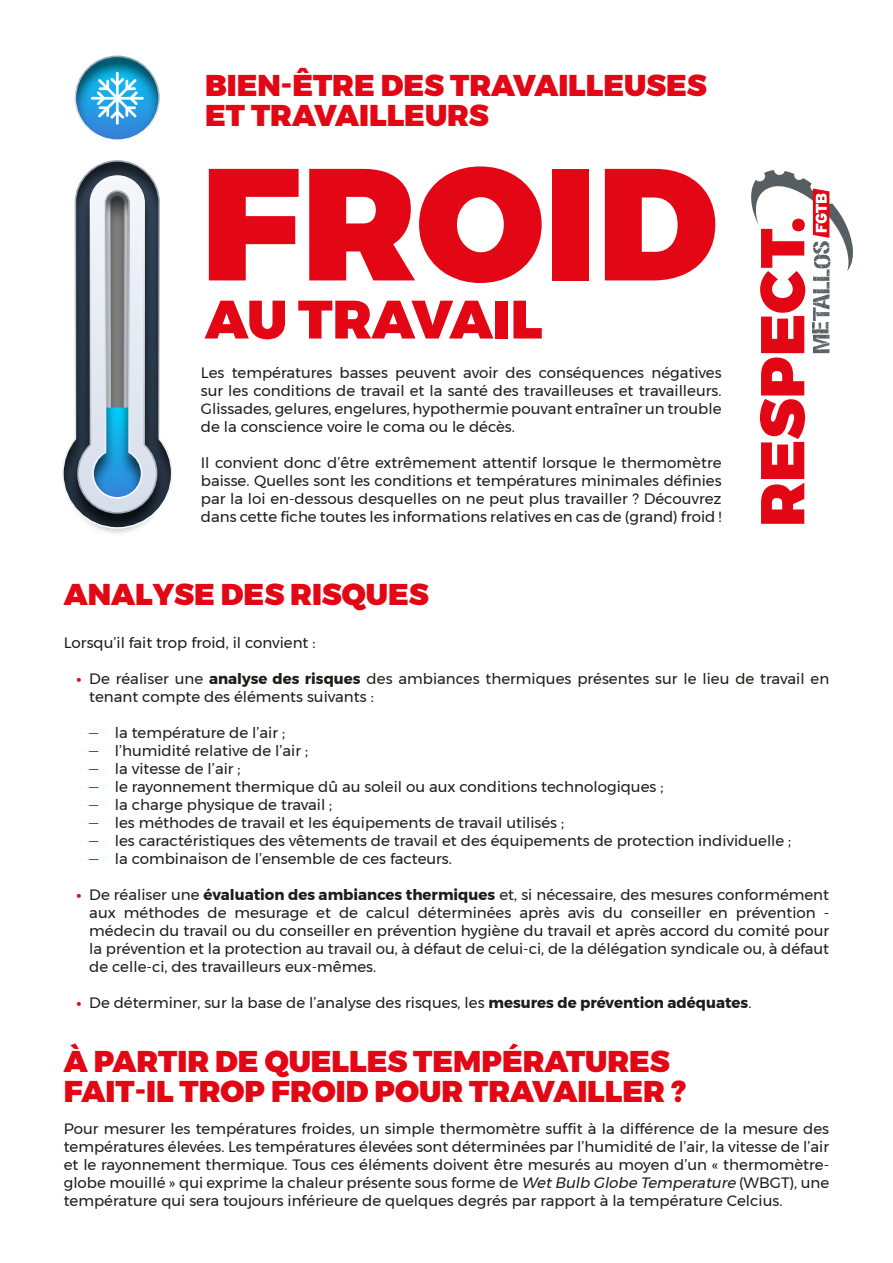
<style>
.page{position:relative;width:893px;height:1263px;background:#fff}
.page>*{position:absolute;margin:0;border:0;box-sizing:border-box;transform-origin:0 0}
.t1{font:900 159.15px "Montserrat";color:#e30614}
.t2{font:900 54px "Montserrat";color:#e30614}
.t3{font:900 30px/30px "Montserrat";color:#e30614}
.t4{font:15px/18px "Montserrat";color:#1d1d1b;text-align:justify}
.s1{font-weight:700;color:#e30614}
.s2{font-weight:700}
.s3{color:#e30614}
.s4{font-style:italic}
</style>
<div class="page">
<svg style="left:62px;top:160px;width:110px;height:369px"></svg>
<svg style="left:75px;top:56px;width:84px;height:84px"></svg>
<svg style="left:751px;top:170px;width:102px;height:354px"></svg>
<h3 class="t3" style="left:205px;top:71px;width:503px">BIEN-ÊTRE DES TRAVAILLEUSES<br>ET TRAVAILLEURS</h3>
<h1 class="t1" style="left:201px;top:93px;width:518px">FROID</h1>
<h2 class="t2" style="left:205px;top:275px;width:339px">AU TRAVAIL</h2>
<p class="t4" style="left:201px;top:364px;width:522px">Les températures basses peuvent avoir des conséquences négatives sur les conditions de travail et la santé des travailleuses et travailleurs.<br>Glissades, gelures, engelures, hypothermie pouvant entraîner un trouble de la conscience voire le coma ou le décès.</p>
<p class="t4" style="left:201px;top:454px;width:522px">Il convient donc d’être extrêmement attentif lorsque le thermomètre baisse. Quelles sont les conditions et températures minimales définies par la loi en‑dessous desquelles on ne peut plus travailler ? Découvrez dans cette fiche toutes les informations relatives en cas de (grand) froid !</p>
<h3 class="t3" style="left:64px;top:580px;width:366px">ANALYSE DES RISQUES</h3>
<p class="t4" style="left:64px;top:634px;width:253px">Lorsqu’il fait trop froid, il convient :</p>
<p class="t4" style="left:89px;top:670px;width:741px;text-indent:-13px"><span class="s1">•</span> De réaliser une <span class="s2">analyse des risques</span> des ambiances thermiques présentes sur le lieu de travail en tenant compte des éléments suivants :</p>
<p class="t4" style="left:89px;top:724px;width:704px;text-align:left"><span class="s3">‒</span> la température de l’air ;<br><span class="s3">‒</span> l’humidité relative de l’air ;<br><span class="s3">‒</span> la vitesse de l’air ;<br><span class="s3">‒</span> le rayonnement thermique dû au soleil ou aux conditions technologiques ;<br><span class="s3">‒</span> la charge physique de travail ;<br><span class="s3">‒</span> les méthodes de travail et les équipements de travail utilisés ;<br><span class="s3">‒</span> les caractéristiques des vêtements de travail et des équipements de protection individuelle ; <span class="s3">‒</span> la combinaison de l’ensemble de ces facteurs.</p>
<p class="t4" style="left:89px;top:886px;width:741px;text-indent:-13px"><span class="s1">•</span> De réaliser une <span class="s2">évaluation des ambiances thermiques</span> et, si nécessaire, des mesures conformément aux méthodes de mesurage et de calcul déterminées après avis du conseiller en prévention - médecin du travail ou du conseiller en prévention hygiène du travail et après accord du comité pour la prévention et la protection au travail ou, à défaut de celui-ci, de la délégation syndicale ou, à défaut de celle-ci, des travailleurs eux-mêmes.</p>
<p class="t4" style="left:77px;top:994px;width:676px"><span class="s1">•</span> De déterminer, sur la base de l’analyse des risques, les <span class="s2">mesures de prévention adéquates</span>.</p>
<h3 class="t3" style="left:64px;top:1047px;width:623px">À PARTIR DE QUELLES TEMPÉRATURES<br>FAIT-IL TROP FROID POUR TRAVAILLER ?</h3>
<p class="t4" style="left:64px;top:1120px;width:767px">Pour mesurer les températures froides, un simple thermomètre suffit à la différence de la mesure des températures élevées. Les températures élevées sont déterminées par l’humidité de l’air, la vitesse de l’air et le rayonnement thermique. Tous ces éléments doivent être mesurés au moyen d’un « thermomètre&shy;globe mouillé » qui exprime la chaleur présente sous forme de <span class="s4">WetBulb Globe Temperature</span> (WBGT), une température qui sera toujours inférieure de quelques degrés par rapport à la température Celcius.</p>
</div>
